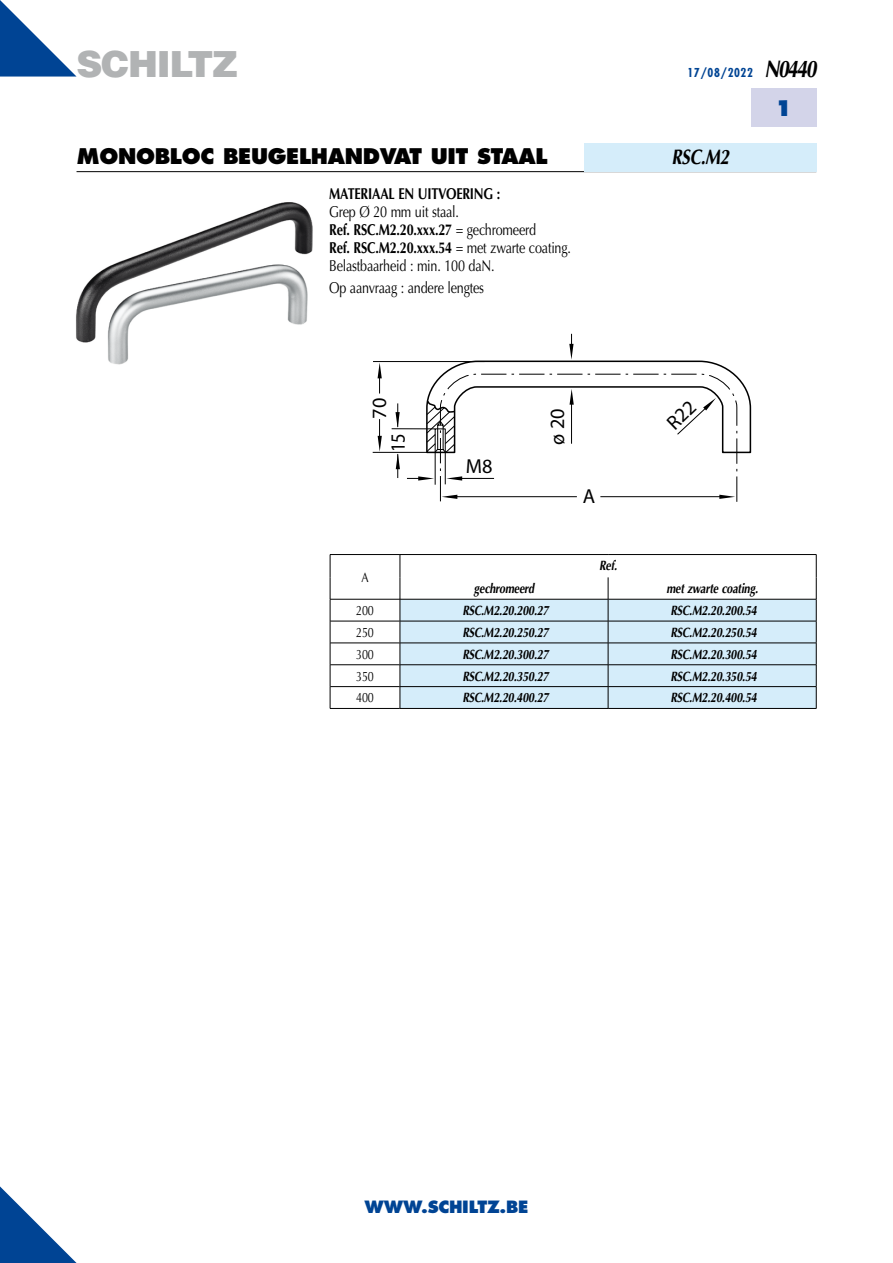
<style>
.page{position:relative;width:893px;height:1263px;background:#fff}
.page>*{position:absolute;margin:0;border:0;box-sizing:border-box;transform-origin:0 0}
.t1{font:900 36px "Helvetica";letter-spacing:-.035em;color:#b1b3b4}
.t2{font:800 21px "Futura";letter-spacing:-.015em;color:#000}
.t3{font:italic 700 21px "Optima";color:#000;scale:.8 1}
.t4{font:800 21px "Futura";color:#004494}
.t5{font:300 20.25px "Frutiger";color:#000}
.t6{font:300 20.25px "Frutiger";color:#000;scale:.92 1}
.t7{font:800 16.5px "Futura";letter-spacing:-.015em;color:#004494}
.t8{font:15.75px/18px "Optima";letter-spacing:-.015em;color:#000;scale:.8 1}
.t9{font:700 15.75px "Optima";letter-spacing:-.015em;color:#000;scale:.8 1}
.t10{font:italic 700 13.5px "Optima";letter-spacing:-.015em;color:#000;scale:.8 1}
.t11{font:13.5px "Optima";letter-spacing:-.015em;color:#000;scale:.8 1}
.t12{font:700 condensed 12px "Futura";letter-spacing:.05em;color:#004494}
.s1{font-family:"Optima";font-style:italic;font-stretch:normal;font-size:24px;color:#000}
.s2{font-weight:700}
</style>
<div class="page">
<svg style="left:0;top:1186px;width:77px;height:77px"></svg>
<hr style="left:77px;top:171px;width:739px;height:1px;background:#000">
<div style="left:751px;top:89px;width:65px;height:38px;background:#d3d4e9"></div>
<svg style="left:0;top:0;width:77px;height:77px"></svg>
<div style="left:584px;top:143px;width:232px;height:28px;background:#d5edfa"></div>
<div style="left:401px;top:600px;width:415px;height:108px;background:#d5edfa"></div>
<hr style="left:400px;top:554px;width:208px;height:1px;background:#000">
<hr style="left:608px;top:554px;width:208px;height:1px;background:#000">
<hr style="left:330px;top:708px;width:70px;height:1px;background:#000">
<hr style="left:400px;top:599px;width:208px;height:1px;background:#000">
<hr style="left:608px;top:599px;width:208px;height:1px;background:#000">
<hr style="left:400px;top:621px;width:208px;height:1px;background:#000">
<hr style="left:608px;top:621px;width:208px;height:1px;background:#000">
<hr style="left:400px;top:643px;width:208px;height:1px;background:#000">
<hr style="left:608px;top:643px;width:208px;height:1px;background:#000">
<hr style="left:400px;top:664px;width:208px;height:1px;background:#000">
<hr style="left:608px;top:664px;width:208px;height:1px;background:#000">
<hr style="left:400px;top:686px;width:208px;height:1px;background:#000">
<svg style="left:330px;top:554px;width:71px;height:154px"></svg>
<hr style="left:608px;top:686px;width:208px;height:1px;background:#000">
<svg style="left:608px;top:577px;width:1px;height:131px"></svg>
<svg style="left:816px;top:555px;width:1px;height:153px"></svg>
<hr style="left:400px;top:708px;width:208px;height:1px;background:#000">
<hr style="left:608px;top:708px;width:208px;height:1px;background:#000">
<img style="left:76px;top:202px;width:237px;height:163px">
<svg style="left:378px;top:363px;width:4px;height:30px"></svg>
<svg style="left:378px;top:419px;width:4px;height:33px"></svg>
<hr style="left:373px;top:452px;width:56px;height:1px;background:#000">
<hr style="left:373px;top:361px;width:112px;height:1px;background:#000">
<svg style="left:391px;top:334px;width:360px;height:168px"></svg>
<h1 class="t1" style="left:77px;top:40px;width:163px">SCHILTZ</h1>
<p class="t12" style="left:687px;top:65px;width:130px">17/08/2022 <span class="s1">N0440</span></p>
<h2 class="t4" style="left:775px;top:95px;width:19px">1</h2>
<h2 class="t2" style="left:77px;top:142px;width:472px">MONOBLOC BEUGELHANDVAT UIT STAAL</h2>
<h2 class="t3" style="left:671px;top:145px;width:73px">RSC.M2</h2>
<p class="t9" style="left:329px;top:184px;width:215px">MATERIAAL EN UITVOERING :</p>
<p class="t8" style="left:329px;top:202px;width:304px">Grep Ø 20 mm uit staal.<br><span class="s2">Ref. RSC.M2.20.xxx.27</span> = gechromeerd<br><span class="s2">Ref. RSC.M2.20.xxx.54</span> = met zwarte coating.<br>Belastbaarheid : min. 100 daN.</p>
<p class="t8" style="left:329px;top:279px;width:195px">Op aanvraag : andere lengtes</p>
<h3 class="t5" style="left:367px;top:419px;width:22px;rotate:-90deg">70</h3>
<h3 class="t6" style="left:385px;top:452px;width:22px;rotate:-90deg">15</h3>
<p class="t11" style="left:361px;top:569px;width:11px">A</p>
<h3 class="t5" style="left:466px;top:454px;width:28px">M8</h3>
<h3 class="t5" style="left:545px;top:445px;width:38px;rotate:-90deg">ø 20</h3>
<h3 class="t5" style="left:583px;top:484px;width:14px">A</h3>
<p class="t10" style="left:599px;top:558px;width:24px">Ref.</p>
<p class="t10" style="left:474px;top:581px;width:77px">gechromeerd</p>
<p class="t10" style="left:666px;top:581px;width:116px">met zwarte coating.</p>
<p class="t11" style="left:356px;top:603px;width:24px">200</p>
<p class="t10" style="left:462px;top:603px;width:110px">RSC.M2.20.200.27</p>
<p class="t10" style="left:670px;top:603px;width:110px">RSC.M2.20.200.54</p>
<p class="t11" style="left:356px;top:624px;width:24px">250</p>
<p class="t10" style="left:462px;top:624px;width:110px">RSC.M2.20.250.27</p>
<p class="t10" style="left:670px;top:624px;width:110px">RSC.M2.20.250.54</p>
<p class="t11" style="left:356px;top:646px;width:24px">300</p>
<p class="t10" style="left:462px;top:646px;width:110px">RSC.M2.20.300.27</p>
<p class="t10" style="left:670px;top:646px;width:110px">RSC.M2.20.300.54</p>
<p class="t11" style="left:356px;top:668px;width:24px">350</p>
<p class="t10" style="left:462px;top:668px;width:110px">RSC.M2.20.350.27</p>
<p class="t10" style="left:670px;top:668px;width:110px">RSC.M2.20.350.54</p>
<p class="t11" style="left:356px;top:690px;width:24px">400</p>
<p class="t10" style="left:462px;top:690px;width:110px">RSC.M2.20.400.27</p>
<p class="t10" style="left:670px;top:690px;width:110px">RSC.M2.20.400.54</p>
<p class="t7" style="left:365px;top:1197px;width:165px">WWW.SCHILTZ.BE</p>
</div>
